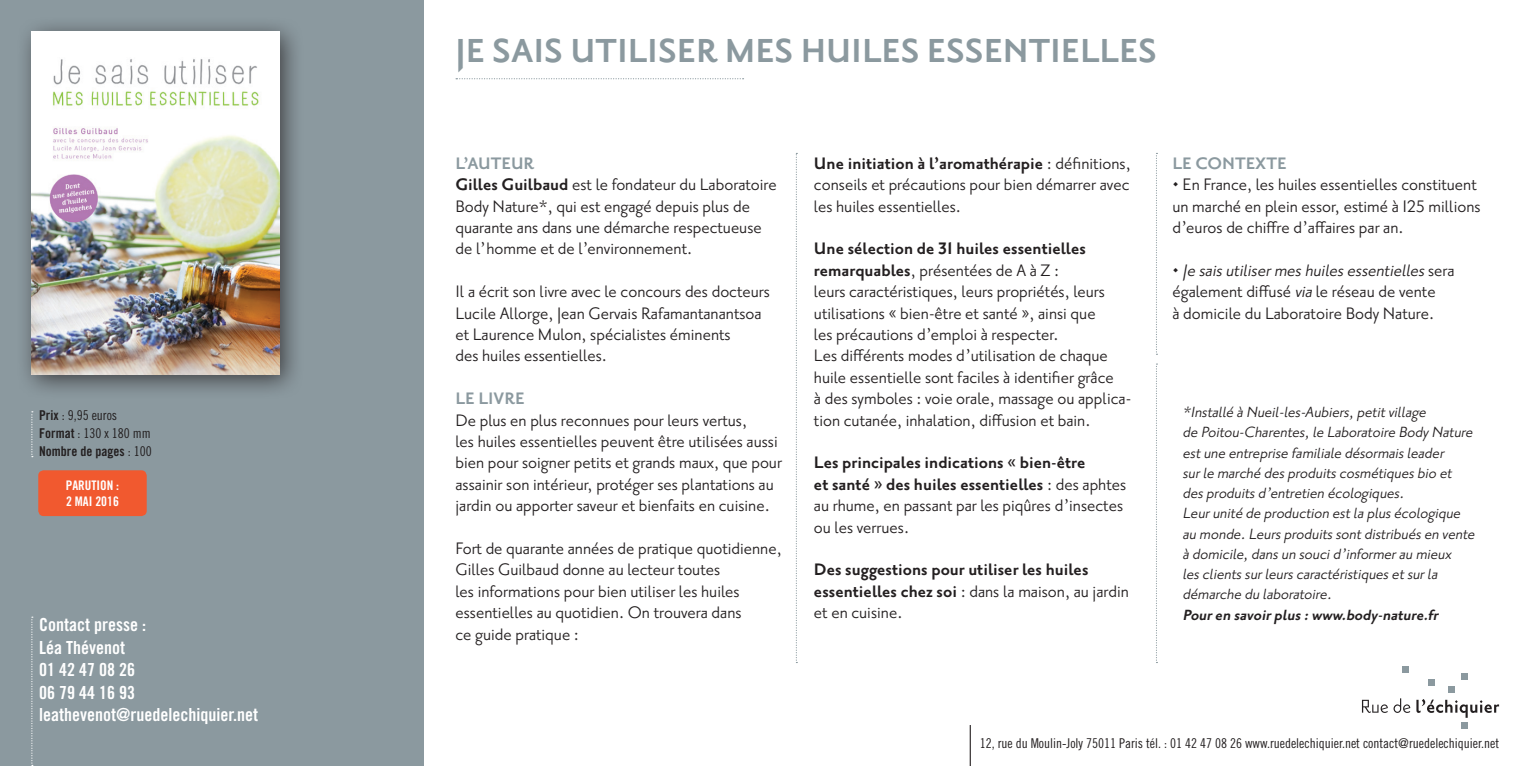
<style>
.page{position:relative;width:1531px;height:766px;background:#fff}
.page>*{position:absolute;margin:0;border:0;box-sizing:border-box;transform-origin:0 0}
._00_Titre-Auteur_pro{font:700 40.5px "Priori San";color:#8b999f}
._04_Texte_courant{font:20.25px/21.4px "Priori San";color:#231f20}
._04_Texte_courant-2{font:700 20.25px "Priori San";color:#231f20}
._04_Texte_courant-3{font:italic 20.25px/21.4px "Priori San";color:#231f20}
._04_Texte_courant-4{font:700 20.25px "Priori San";color:#8b999f}
._04_Texte_courant-5{font:italic 18px/20.2px "Priori San";color:#231f20}
._01_Infos_pratiques{font:18px "Trade Gothic Bold Cond Twenty";color:#fff}
._04_Texte_courant-6{font:italic 700 18px "Priori San";color:#231f20}
._01_Infos_pratiques-2{font:13.5px "Trade Gothic Cond Eighteen";color:#231f20}
._01_Infos_pratiques-3{font:13.5px "Trade Gothic Bold Cond Twenty";color:#231f20}
._01_Infos_pratiques-4{font:13.28px "Trade Gothic Bold Cond Twenty";color:#fff}
.s1{font-family:"Trade Gothic Bold Cond Twenty"}
.s2{font-family:"Trade Gothic Cond Eighteen"}
.s3{font-weight:700}
.s4{font-style:normal}
</style>
<div class="page">
<div style="left:0;top:0;width:423px;height:765px;background:#8b999f"></div>
<div style="left:38px;top:470px;width:109px;height:46px;background:#f1592f;border-radius:5px"></div>
<svg style="left:31px;top:411px;width:2px;height:46px"></svg>
<svg style="left:1362px;top:698px;width:48px;height:14px"></svg>
<svg style="left:1402px;top:666px;width:6px;height:6px"></svg>
<div style="left:1428px;top:679px;width:7px;height:6px;background:#8b999f"></div>
<div style="left:1461px;top:672px;width:6px;height:7px;background:#8b999f"></div>
<div style="left:1448px;top:685px;width:6px;height:7px;background:#8b999f"></div>
<svg style="left:1416px;top:699px;width:83px;height:29px"></svg>
<hr style="left:970px;top:724px;width:1px;height:41px;background:#231f20">
<svg style="left:796px;top:153px;width:1px;height:510px"></svg>
<svg style="left:1156px;top:153px;width:1px;height:202px"></svg>
<svg style="left:1156px;top:363px;width:1px;height:300px"></svg>
<div style="left:15px;top:15px;width:290px;height:385px;background:#231f20;opacity:.75"></div>
<img style="left:32px;top:32px;width:247px;height:342px">
<svg style="left:456px;top:78px;width:287px;height:1px"></svg>
<svg style="left:31px;top:616px;width:2px;height:149px"></svg>
<p class="_01_Infos_pratiques-2" style="left:39px;top:407px;width:79px"><span class="s1">Prix</span> : 9,95 euros</p>
<p class="_01_Infos_pratiques-2" style="left:39px;top:425px;width:113px"><span class="s1">Format</span> : 130 x 180 mm</p>
<p class="_01_Infos_pratiques-3" style="left:39px;top:443px;width:114px">Nombre de pages <span class="s2">: 100</span></p>
<p class="_01_Infos_pratiques-4" style="left:66px;top:477px;width:55px">PARUTION :</p>
<p class="_01_Infos_pratiques-4" style="left:66px;top:493px;width:54px">2 MAI 2016</p>
<p class="_01_Infos_pratiques" style="left:39px;top:613px;width:108px">Contact presse :</p>
<p class="_01_Infos_pratiques" style="left:39px;top:636px;width:87px">Léa Thévenot</p>
<p class="_01_Infos_pratiques" style="left:39px;top:658px;width:97px">01 42 47 08 26</p>
<p class="_01_Infos_pratiques" style="left:39px;top:681px;width:97px">06 79 44 16 93</p>
<p class="_01_Infos_pratiques" style="left:39px;top:703px;width:220px">leathevenot@ruedelechiquier.net</p>
<p class="_00_Titre-Auteur_pro" style="left:455px;top:29px;width:703px">JE SAIS UTILISER MES HUILES ESSENTIELLES</p>
<p class="_04_Texte_courant-4" style="left:455px;top:152px;width:80px">L’AUTEUR</p>
<p class="_04_Texte_courant" style="left:455px;top:174px;width:323px"><span class="s3">Gilles Guilbaud</span> est le fondateur du Laboratoire Body Nature*, qui est engagé depuis plus de quarante ans dans une démarche respectueuse de l’homme et de l’environnement.</p>
<p class="_04_Texte_courant" style="left:455px;top:281px;width:316px">Il a écrit son livre avec le concours des docteurs<br>Lucile Allorge, Jean Gervais Rafamantanantsoa</p>
<p class="_04_Texte_courant" style="left:455px;top:324px;width:277px">et Laurence Mulon, spécialistes éminents</p>
<p class="_04_Texte_courant" style="left:455px;top:345px;width:153px">des huiles essentielles.</p>
<p class="_04_Texte_courant-4" style="left:455px;top:388px;width:71px">LE LIVRE</p>
<p class="_04_Texte_courant" style="left:455px;top:409px;width:293px">De plus en plus reconnues pour leurs vertus,</p>
<p class="_04_Texte_courant" style="left:455px;top:430px;width:328px">les huiles essentielles peuvent être utilisées aussi bien pour soigner petits et grands maux, que pour assainir son intérieur, protéger ses plantations au jardin ou apporter saveur et bienfaits en cuisine.</p>
<p class="_04_Texte_courant" style="left:455px;top:537px;width:328px">Fort de quarante années de pratique quotidienne,<br>Gilles Guilbaud donne au lecteur toutes</p>
<p class="_04_Texte_courant" style="left:455px;top:580px;width:288px">les informations pour bien utiliser les huiles essentielles au quotidien. On trouvera dans</p>
<p class="_04_Texte_courant" style="left:455px;top:623px;width:125px">ce guide pratique :</p>
<p class="_04_Texte_courant" style="left:814px;top:153px;width:318px;text-align:justify"><span class="s3">Une initiation à l’aromathérapie</span> : définitions, conseils et précautions pour bien démarrer avec les huiles essentielles.</p>
<p class="_04_Texte_courant-2" style="left:814px;top:238px;width:273px">Une sélection de 31 huiles essentielles</p>
<p class="_04_Texte_courant" style="left:814px;top:259px;width:247px"><span class="s3">remarquables</span>, présentées de A à Z :</p>
<p class="_04_Texte_courant" style="left:814px;top:281px;width:293px">leurs caractéristiques, leurs propriétés, leurs utilisations « bien-être et santé », ainsi que</p>
<p class="_04_Texte_courant" style="left:814px;top:324px;width:246px">les précautions d’emploi à respecter.</p>
<p class="_04_Texte_courant" style="left:814px;top:345px;width:301px">Les différents modes d’utilisation de chaque huile essentielle sont faciles à identifier grâce</p>
<p class="_04_Texte_courant" style="left:814px;top:388px;width:319px">à des symboles : voie orale, massage ou applica&shy;tion cutanée, inhalation, diffusion et bain.</p>
<p class="_04_Texte_courant-2" style="left:814px;top:452px;width:273px">Les principales indications « bien-être</p>
<p class="_04_Texte_courant" style="left:814px;top:473px;width:314px"><span class="s3">et santé » des huiles essentielles</span> : des aphtes au rhume, en passant par les piqûres d’insectes ou les verrues.</p>
<p class="_04_Texte_courant-2" style="left:814px;top:559px;width:276px">Des suggestions pour utiliser les huiles</p>
<p class="_04_Texte_courant" style="left:814px;top:580px;width:316px"><span class="s3">essentielles chez soi</span> : dans la maison, au jardin</p>
<p class="_04_Texte_courant" style="left:814px;top:601px;width:90px">et en cuisine.</p>
<p class="_04_Texte_courant-4" style="left:1172px;top:152px;width:116px">LE CONTEXTE</p>
<p class="_04_Texte_courant" style="left:1172px;top:174px;width:306px">• En France, les huiles essentielles constituent</p>
<p class="_04_Texte_courant" style="left:1172px;top:195px;width:310px">un marché en plein essor, estimé à 125 millions d’euros de chiffre d’affaires par an.</p>
<p class="_04_Texte_courant-3" style="left:1172px;top:259px;width:284px"><span class="s4">•</span> Je saisutilisermeshuilesessentielles<span class="s4">s e ra également diffusé</span> via <span class="s4">le réseau de vente</span></p>
<p class="_04_Texte_courant" style="left:1172px;top:302px;width:263px">à domicile du Laboratoire Body Nature.</p>
<p class="_04_Texte_courant-5" style="left:1182px;top:402px;width:248px">*Installé à Nueil-les-Aubiers,petitvillage</p>
<p class="_04_Texte_courant-5" style="left:1182px;top:422px;width:295px">de Poitou-Charentes,le Laboratoire BodyNature</p>
<p class="_04_Texte_courant-5" style="left:1182px;top:442px;width:266px">estune entreprise familiale désormaisleader</p>
<p class="_04_Texte_courant-5" style="left:1182px;top:462px;width:274px">surle marché desproduitscosmétiquesbio et</p>
<p class="_04_Texte_courant-5" style="left:1182px;top:483px;width:226px">desproduitsd’entretien écologiques.</p>
<p class="_04_Texte_courant-5" style="left:1182px;top:503px;width:283px">Leurunité de production estla plusécologique</p>
<p class="_04_Texte_courant-5" style="left:1182px;top:523px;width:297px">au monde.Leursproduitssontdistribuésen vente</p>
<p class="_04_Texte_courant-5" style="left:1182px;top:543px;width:273px">à domicile,dansun soucid’informerau mieux</p>
<p class="_04_Texte_courant-5" style="left:1182px;top:564px;width:260px">lesclientssurleurscaractéristiquesetsurla démarche du laboratoire.</p>
<p class="_04_Texte_courant-6" style="left:1182px;top:605px;width:260px">Pouren savoirplus:www.body-nature.fr</p>
<p class="_01_Infos_pratiques-2" style="left:980px;top:734px;width:521px">12, rue du Moulin-Joly 75011 Paris tél. : 01 42 47 08 26 www.ruedelechiquier.net contact@ruedelechiquier.net</p>
</div>
